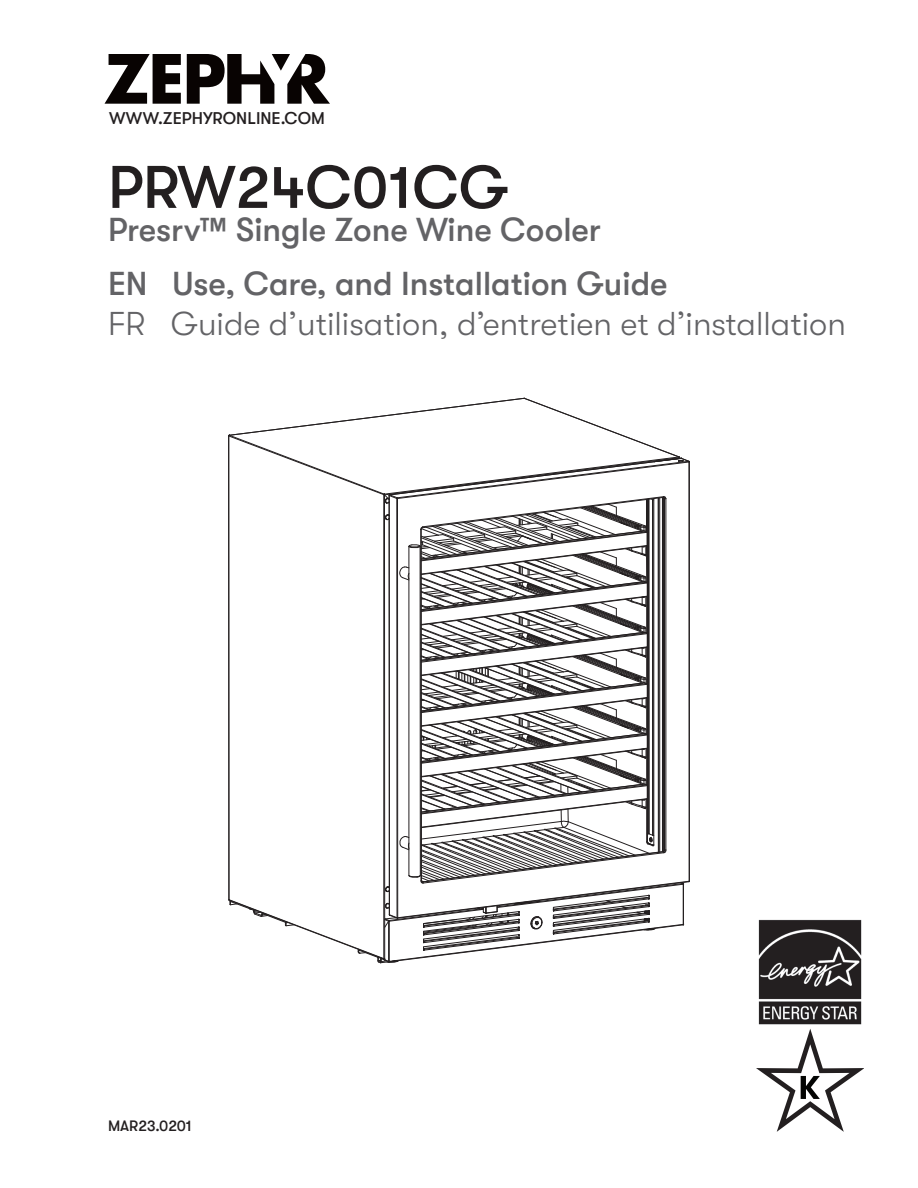
<style>
.page{position:relative;width:918px;height:1188px;background:#fff}
.page>*{position:absolute;margin:0;border:0;box-sizing:border-box;transform-origin:0 0}
.t1{font:500 60px "GT Walsheim";color:#231f20}
.t2{font:500 33px/54px "GT Walsheim";color:#636366}
.t3{font:300 33px "GT Walsheim";color:#636366}
.t4{font:500 16.8px "GT Walsheim";color:#231f20}
.t5{font:500 15px "GT Walsheim";color:#231f20}
</style>
<div class="page">
<svg style="left:756px;top:1029px;width:108px;height:103px"></svg>
<svg style="left:228px;top:397px;width:462px;height:567px"></svg>
<svg style="left:105px;top:54px;width:76px;height:50px"></svg>
<svg style="left:187px;top:54px;width:143px;height:50px"></svg>
<img style="left:758px;top:919px;width:104px;height:106px">
<p class="t4" style="left:109px;top:108px;width:217px">WWW.ZEPHYRONLINE.COM</p>
<h1 class="t1" style="left:108px;top:154px;width:402px">PRW24C01CG</h1>
<p class="t2" style="left:108px;top:203px;width:561px">Presrv™ Single Zone Wine Cooler<br>EN Use, Care, and Installation Guide</p>
<p class="t3" style="left:108px;top:311px;width:739px">FR Guide d’utilisation, d’entretien et d’installation</p>
<p class="t5" style="left:108px;top:1118px;width:85px">MAR23.0201</p>
</div>
